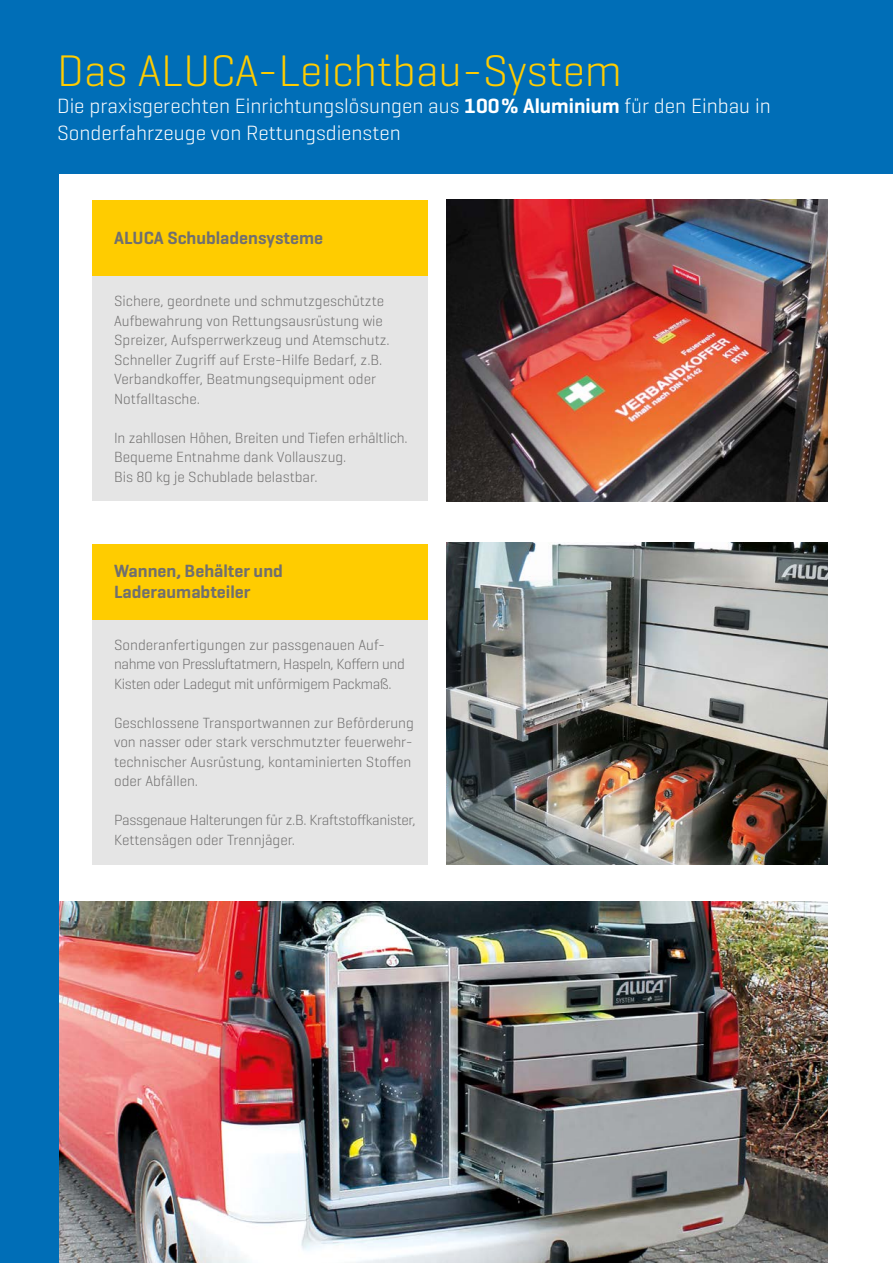
<style>
.page{position:relative;width:893px;height:1263px;background:#fff}
.page>*{position:absolute;margin:0;border:0;box-sizing:border-box;transform-origin:0 0}
.t1{font:300 45px "Geogrotesque";color:#fc0}
.t2{font:300 21px/27px "Geogrotesque";color:#fff}
.t3{font:600 18px/21px "Geogrotesque";color:#706f6f}
.t4{font:300 15px/19.5px "Geogrotesque";color:#706f6f}
.t5{font:300 15px/19.5px "Geogrotesque";letter-spacing:-.025em;color:#706f6f}
.t6{font:300 15px/19.5px "Geogrotesque";letter-spacing:-.02em;color:#706f6f}
.s1{font-weight:600}
</style>
<div class="page">
<img style="left:58px;top:902px;width:769px;height:361px">
<div style="left:0;top:0;width:58px;height:1263px;background:#006eb7"></div>
<div style="left:0;top:0;width:893px;height:174px;background:#006eb7"></div>
<div style="left:92px;top:200px;width:336px;height:301px;background:#e5e5e5"></div>
<div style="left:92px;top:544px;width:336px;height:320px;background:#e5e5e5"></div>
<div style="left:92px;top:200px;width:336px;height:75px;background:#fc0"></div>
<div style="left:92px;top:544px;width:336px;height:75px;background:#fc0"></div>
<img style="left:446px;top:199px;width:381px;height:302px">
<img style="left:446px;top:543px;width:381px;height:321px">
<h1 class="t1" style="left:57px;top:42px;width:566px">Das ALUCA-Leichtbau-System</h1>
<h2 class="t2" style="left:57px;top:91px;width:715px">Die praxisgerechten Einrichtungslösungen aus <span class="s1">100% Aluminium</span> für den Einbau in<br>Sonderfahrzeuge von Rettungsdiensten</h2>
<p class="t3" style="left:114px;top:227px;width:210px">ALUCA Schubladensysteme</p>
<p class="t4" style="left:114px;top:291px;width:277px">Sichere, geordnete und schmutzgeschützte Aufbewahrung von Rettungsausrüstung wie Spreizer, Aufsperrwerkzeug und Atemschutz.<br>Schneller Zugriff auf Erste-Hilfe Bedarf, z.B.<br>Verbandkoffer, Beatmungsequipment oder Notfalltasche.</p>
<p class="t4" style="left:114px;top:427px;width:295px">In zahllosen Höhen, Breiten und Tiefen erhältlich.<br>Bequeme Entnahme dank Vollauszug.<br>Bis 80 kg je Schublade belastbar.</p>
<p class="t3" style="left:114px;top:560px;width:170px">Wannen, Behälter und<br>Laderaumabteiler</p>
<p class="t5" style="left:114px;top:634px;width:292px">Sonderanfertigungen zur passgenauen Auf&shy;nahme von Pressluftatmern, Haspeln, Koffern und<br>Kisten oder Ladegut mit unförmigem Packmaß.</p>
<p class="t4" style="left:114px;top:712px;width:301px">Geschlossene Transportwannen zur Beförderung von nasser oder stark verschmutzter feuerwehr&shy;technischer Ausrüstung, kontaminierten Stoffen oder Abfällen.</p>
<p class="t6" style="left:114px;top:810px;width:303px">Passgenaue Halterungen für z.B. Kraftstoffkanister,<br>Kettensägen oder Trennjäger.</p>
</div>
